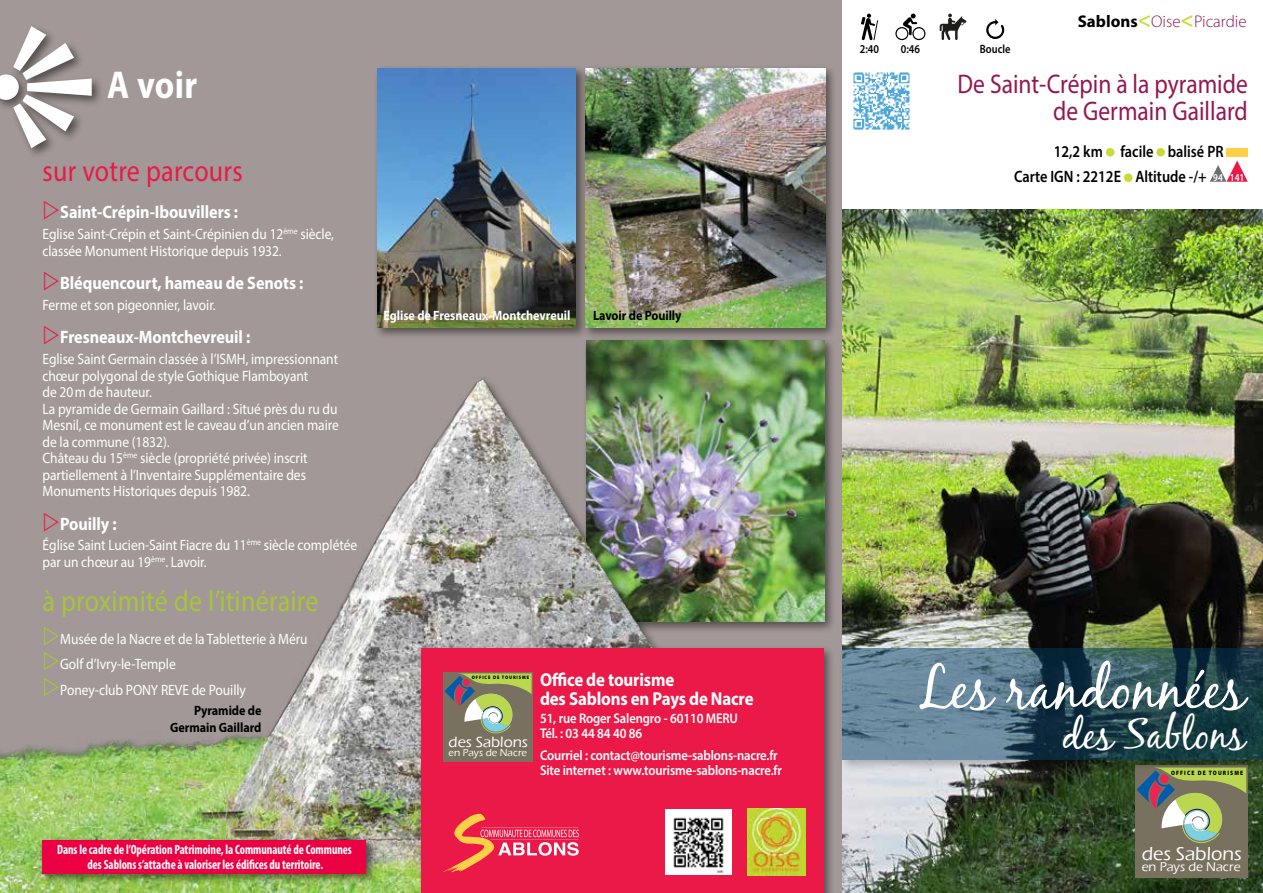
<style>
.page{position:relative;width:1263px;height:893px;background:#fff}
.page>*{position:absolute;margin:0;border:0;box-sizing:border-box;transform-origin:0 0}
.t1{font:58.5px "Black Jack";color:#fff}
.t2{font:42px "Black Jack";color:#fff}
.t3{font:700 39px "Myriad Pro";color:#fff;scale:.87 1}
.t4{font:30px "Myriad Pro";letter-spacing:.01em;color:#a7c539;scale:.87 1}
.t5{font:30px "Myriad Pro";letter-spacing:.01em;color:#eb1947;scale:.87 1}
.t6{font:27px/27px "Myriad Pro";color:#921752;text-align:right;scale:.87 1}
.t7{font:500 19.35px "Eras ITC";color:#fff}
.t8{font:700 18.75px/18.8px "Myriad Pro";letter-spacing:-.01em;color:#fff;scale:.9 1}
.t9{font:700 18px "Myriad Pro";letter-spacing:-.005em;color:#fff;scale:.9 1}
.t10{font:300 16.95px "Myriad Pro";color:#921752}
.t11{font:600 16.5px/25.5px "Myriad Pro";color:#000;scale:.87 1}
.t12{font:500 15.3px "Eras ITC";color:#fff}
.t13{font:15px/16.5px "Myriad Pro";letter-spacing:-.005em;color:#fff;scale:.9 1}
.t14{font:600 14.1px/15.1px "Myriad Pro";letter-spacing:-.01em;color:#fff;scale:.9 1}
.t15{font:700 condensed 13.5px/15px "Myriad Pro";letter-spacing:-.005em;color:#fff;text-align:center;scale:.9 1}
.t16{font:700 13.5px/16.5px "Myriad Pro";letter-spacing:-.005em;color:#000;text-align:right;scale:.9 1}
.t17{font:700 13.5px "Myriad Pro";letter-spacing:-.005em;color:#fff;scale:.9 1}
.t18{font:500 13.05px "Eras ITC";color:#fff}
.t19{font:600 12px "Myriad Pro";color:#000;scale:.87 1}
.t20{font:500 10.35px "Eras ITC";color:#fff}
.t21{font:900 6.3px "Myriad Pro";letter-spacing:.2em;color:#000;scale:.87 1}
.t22{font:900 4.95px "Myriad Pro";letter-spacing:.2em;color:#000;scale:.87 1}
.s1{font-weight:700;color:#000}
.s2{font-weight:600;font-size:22.5px;color:#cbda32}
.s3{font-size:10.5px;color:#fff}
</style>
<div class="page">
<img style="left:842px;top:209px;width:421px;height:684px">
<div style="left:0;top:0;width:842px;height:893px;background:#a29897"></div>
<div style="left:1135px;top:765px;width:113px;height:113px;background:#78715f"></div>
<svg style="left:1137px;top:773px;width:109px;height:70px"></svg>
<div style="left:1160px;top:774px;width:8px;height:9px;background:#ed2352;border-radius:50%"></div>
<div style="left:1106px;top:148px;width:8px;height:9px;background:#cbda32;border-radius:50%"></div>
<div style="left:1156px;top:148px;width:9px;height:9px;background:#cbda32;border-radius:50%"></div>
<div style="left:1226px;top:148px;width:22px;height:9px;background:#ffd046"></div>
<div style="left:1124px;top:174px;width:8px;height:8px;background:#cbda32;border-radius:50%"></div>
<svg style="left:1210px;top:160px;width:38px;height:22px"></svg>
<div style="left:0;top:23px;width:104px;height:136px;background:#000;opacity:.5"></div>
<svg style="left:0;top:26px;width:92px;height:122px"></svg>
<div style="left:838px;top:645px;width:425px;height:128px;background:#000;opacity:.5"></div>
<svg style="left:842px;top:648px;width:421px;height:112px;background:#3d5f6d"></svg>
<div style="left:582px;top:336px;width:255px;height:298px;background:#000;opacity:.5"></div>
<img style="left:586px;top:340px;width:238px;height:282px">
<img style="left:0;top:343px;width:757px;height:550px">
<div style="left:417px;top:644px;width:418px;height:249px;background:#000;opacity:.5"></div>
<div style="left:421px;top:648px;width:402px;height:245px;background:#eb1947"></div>
<div style="left:444px;top:672px;width:89px;height:89px;background:#78715f"></div>
<svg style="left:445px;top:673px;width:87px;height:61px"></svg>
<div style="left:463px;top:679px;width:7px;height:7px;background:#ed2352;border-radius:50%"></div>
<img style="left:748px;top:809px;width:57px;height:66px">
<svg style="left:443px;top:813px;width:136px;height:59px"></svg>
<img style="left:666px;top:810px;width:66px;height:65px">
<svg style="left:895px;top:14px;width:30px;height:26px"></svg>
<svg style="left:861px;top:14px;width:17px;height:26px"></svg>
<svg style="left:940px;top:14px;width:26px;height:26px"></svg>
<svg style="left:986px;top:19px;width:19px;height:20px"></svg>
<img style="left:852px;top:72px;width:58px;height:58px">
<div style="left:373px;top:65px;width:215px;height:274px;background:#000;opacity:.5"></div>
<img style="left:377px;top:69px;width:199px;height:258px">
<div style="left:581px;top:65px;width:256px;height:275px;background:#000;opacity:.5"></div>
<img style="left:585px;top:69px;width:240px;height:258px">
<div style="left:39px;top:836px;width:340px;height:50px;background:#000;opacity:.5"></div>
<div style="left:43px;top:840px;width:323px;height:33px;background:#ec0044"></div>
<svg style="left:44px;top:343px;width:15px;height:2px"></svg>
<svg style="left:44px;top:512px;width:15px;height:19px"></svg>
<svg style="left:44px;top:627px;width:36px;height:19px"></svg>
<svg style="left:44px;top:652px;width:15px;height:19px"></svg>
<svg style="left:44px;top:677px;width:15px;height:19px"></svg>
<h3 class="t3" style="left:107px;top:60px;width:105px">A voir</h3>
<h3 class="t5" style="left:43px;top:152px;width:232px">sur votre parcours</h3>
<p class="t9" style="left:60px;top:201px;width:199px">Saint-Crépin-Ibouvillers :</p>
<p class="t13" style="left:43px;top:226px;width:325px">Eglise Saint-Crépin et Saint-Crépinien du 12<sup>ème</sup> siècle, classée Monument Historique depuis 1932.</p>
<p class="t9" style="left:60px;top:271px;width:272px">Bléquencourt, hameau de Senots :</p>
<p class="t13" style="left:43px;top:296px;width:194px">Ferme et son pigeonnier, lavoir.</p>
<p class="t9" style="left:60px;top:326px;width:213px">Fresneaux-Montchevreuil :</p>
<p class="t13" style="left:43px;top:351px;width:331px">Eglise Saint Germain classée à l’ISMH, impressionnant chœur polygonal de style Gothique Flamboyant<br>de 20m de hauteur.<br>La pyramide de Germain Gaillard : Situé près du ru du Mesnil, ce monument est le caveau d’un ancien maire de la commune (1832).<br>Château du 15<sup>ème</sup> siècle (propriété privée) inscrit partiellement à l’Inventaire Supplémentaire des Monuments Historiques depuis 1982.</p>
<p class="t9" style="left:60px;top:512px;width:64px">Pouilly :</p>
<p class="t13" style="left:43px;top:537px;width:351px">Église Saint Lucien-Saint Fiacre du 11<sup>ème</sup> siècle complétée par un chœur au 19<sup>ème</sup>. Lavoir.</p>
<h3 class="t4" style="left:43px;top:582px;width:319px">à proximité de l’itinéraire</h3>
<p class="t13" style="left:60px;top:627px;width:276px;line-height:25px">Musée de la Nacre et de la Tabletterie à Méru<br>Golf d’Ivry-le-Temple<br>Poney-club PONY REVE de Pouilly</p>
<p class="t16" style="left:170px;top:702px;width:103px">Pyramide de<br>Germain Gaillard</p>
<p class="t17" style="left:383px;top:307px;width:209px">Eglise de Fresneaux-Montchevreuil</p>
<p class="t16" style="left:593px;top:307px;width:100px">Lavoir de Pouilly</p>
<p class="t22" style="left:472px;top:675px;width:67px">OFFICE DE TOURISME</p>
<p class="t12" style="left:449px;top:733px;width:81px">des Sablons</p>
<p class="t20" style="left:449px;top:747px;width:80px">en Pays de Nacre</p>
<p class="t8" style="left:540px;top:670px;width:239px">Office de tourisme<br>des Sablons en Pays de Nacre</p>
<p class="t14" style="left:540px;top:710px;width:221px">51, rue Roger Salengro - 60110 MERU<br>Tél. : 03 44 84 40 86</p>
<p class="t14" style="left:540px;top:748px;width:270px">Courriel : contact@tourisme-sablons-nacre.fr<br>Site internet : www.tourisme-sablons-nacre.fr</p>
<p class="t15" style="left:57px;top:842px;width:329px">Dans le cadre de l’Opération Patrimoine, la Communauté de Communes des Sablons s’attache à valoriser les édifices du territoire.</p>
<p class="t19" style="left:860px;top:41px;width:24px">2:40</p>
<p class="t19" style="left:901px;top:41px;width:24px">0:46</p>
<p class="t19" style="left:980px;top:41px;width:37px">Boucle</p>
<p class="t10" style="left:1078px;top:12px;width:170px"><span class="s1">Sablons</span><span class="s2">&lt;</span>Oise<span class="s2">&lt;</span>Picardie</p>
<h3 class="t6" style="left:957px;top:70px;width:335px">De Saint-Crépin à la pyramide de Germain Gaillard</h3>
<p class="t11" style="left:1014px;top:138px;width:266px;text-indent:40px">12,2 km facile balisé PR<br>Carte IGN : 2212E Altitude -/+ <span class="s3">94 141</span></p>
<h1 class="t1" style="left:918px;top:653px;width:329px">Les randonnées</h1>
<h2 class="t2" style="left:1062px;top:709px;width:185px">des Sablons</h2>
<p class="t21" style="left:1171px;top:769px;width:84px">OFFICE DE TOURISME</p>
<p class="t7" style="left:1142px;top:843px;width:102px">des Sablons</p>
<p class="t18" style="left:1142px;top:860px;width:100px">en Pays de Nacre</p>
</div>
